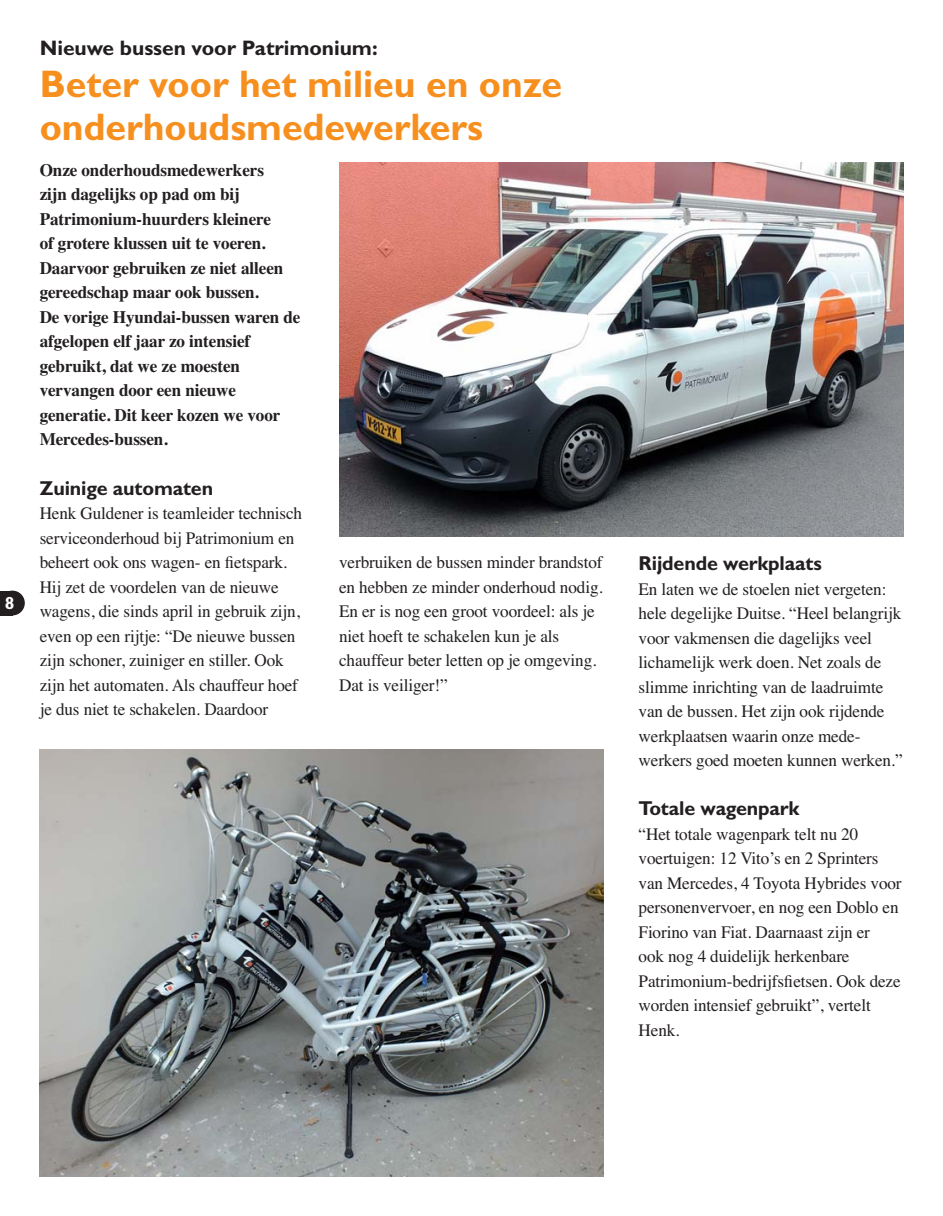
<style>
.page{position:relative;width:943px;height:1216px;background:#fff}
.page>*{position:absolute;margin:0;border:0;box-sizing:border-box;transform-origin:0 0}
.t1{font:700 38.5px/42px "Gill Sans";color:#f78f1e}
.t2{font:700 21px "Gill Sans";letter-spacing:-.005em;color:#231f20}
.t3{font:700 20.12px "Gill Sans";letter-spacing:-.005em;color:#231f20}
.t4{font:17.5px/24.5px "Times";letter-spacing:-.005em;color:#231f20}
.t5{font:700 17.5px/24.5px "Times";letter-spacing:-.005em;color:#231f20}
.t6{font:700 17.5px "Gill Sans";color:#fff}
</style>
<div class="page">
<img style="left:339px;top:163px;width:564px;height:373px">
<img style="left:40px;top:749px;width:564px;height:427px">
<div style="left:0;top:590px;width:12px;height:25px;background:#231f20"></div>
<div style="left:0;top:590px;width:25px;height:25px;background:#231f20;border-radius:50%"></div>
<p class="t6" style="left:5px;top:596px;width:11px">8</p>
<p class="t2" style="left:40px;top:41px;width:339px">Nieuwe bussen voor Patrimonium:</p>
<h1 class="t1" style="left:40px;top:68px;width:524px">Beter voor het milieu en onze onderhoudsmedewerkers</h1>
<p class="t5" style="left:40px;top:159px;width:262px">Onze onderhoudsmedewerkers<br>zijn dagelijks op pad om bij<br>Patrimonium-huurders kleinere<br>of grotere klussen uit te voeren.<br>Daarvoor gebruiken ze niet alleen gereedschap maar ook bussen.<br>De vorige Hyundai-bussen waren de afgelopen elf jaar zo intensief gebruikt, dat we ze moesten vervangen door een nieuwe generatie. Dit keer kozen we voor<br>Mercedes-bussen.</p>
<p class="t3" style="left:40px;top:481px;width:175px">Zuinige automaten</p>
<p class="t4" style="left:40px;top:502px;width:264px">Henk Guldener is teamleider technisch serviceonderhoud bij Patrimonium en beheert ook ons wagen- en fietspark.<br>Hij zet de voordelen van de nieuwe wagens, die sinds april in gebruik zijn, even op een rijtje: “De nieuwe bussen zijn schoner, zuiniger en stiller. Ook zijn het automaten. Als chauffeur hoef je dus niet te schakelen. Daardoor</p>
<p class="t4" style="left:339px;top:551px;width:265px">verbruiken de bussen minder brand stof en hebben ze minder onderhoud nodig.<br>En er is nog een groot voor deel: als je niet hoeft te schakelen kun je als chauffeur beter letten op je omgeving.<br>Dat is veiliger!”</p>
<p class="t3" style="left:638px;top:556px;width:185px">Rijdende werkplaats</p>
<p class="t4" style="left:638px;top:578px;width:266px">En laten we de stoelen niet vergeten: hele degelijke Duitse. “Heel belangrijk voor vakmensen die dagelijks veel lichamelijk werk doen. Net zoals de slimme inrichting van de laadruimte van de bussen. Het zijn ook rijdende werkplaatsen waarin onze mede&shy;werkers goed moeten kunnen werken.”</p>
<p class="t3" style="left:638px;top:801px;width:162px">Totale wagenpark</p>
<p class="t4" style="left:638px;top:823px;width:264px">“Het totale wagenpark telt nu 20 voertuigen: 12 Vito’s en 2 Sprinters van Mercedes, 4 Toyota Hybrides voor personenvervoer, en nog een Doblo en<br>Fiorino van Fiat. Daarnaast zijn er<br>ook nog 4 duidelijk herkenbare<br>Patrimonium-bedrijfsfietsen. Ook deze worden intensief gebruikt”, vertelt<br>Henk.</p>
</div>
